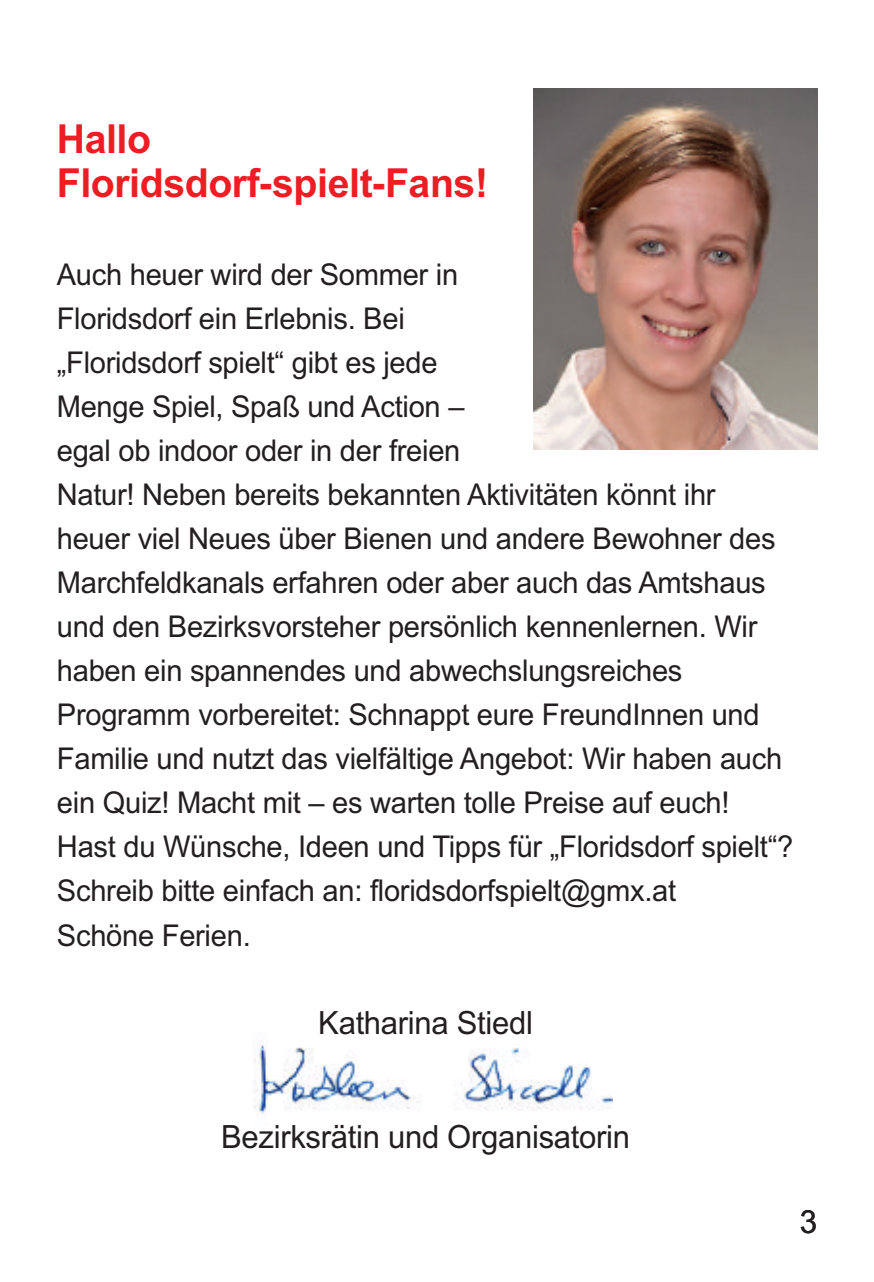
<style>
.page{position:relative;width:874px;height:1282px;background:#fff}
.page>*{position:absolute;margin:0;border:0;box-sizing:border-box;transform-origin:0 0}
.t1{font:700 40px/44px "Arial";letter-spacing:-.01em;color:#ee1d23}
.t2{font:32px "Arial";letter-spacing:-.01em;color:#231f20}
.t3{font:30px/44px "Arial";letter-spacing:-.01em;color:#231f20}
</style>
<div class="page">
<img style="left:253px;top:1041px;width:359px;height:73px">
<img style="left:533px;top:88px;width:283px;height:361px">
<h1 class="t1" style="left:57px;top:117px;width:432px">Hallo<br>Floridsdorf-spielt-Fans!</h1>
<p class="t3" style="left:57px;top:253px;width:737px">Auch heuer wird der Sommer in<br>Floridsdorf ein Erlebnis. Bei<br>„Floridsdorf spielt“ gibt es jede<br>Menge Spiel, Spaß und Action –<br>egal ob indoor oder in der freien<br>Natur! Neben bereits bekannten Aktivitäten könnt ihr heuer viel Neues über Bienen und andere Bewohner des Marchfeldkanals erfahren oder aber auch das Amtshaus und den Bezirksvorsteher persönlich kennenlernen. Wir haben ein spannendes und abwechslungsreiches Programm vorbereitet: Schnappt eure FreundInnen und Familie und nutzt das vielfältige Angebot: Wir haben auch ein Quiz! Macht mit – es warten tolle Preise auf euch!<br>Hast du Wünsche, Ideen und Tipps für „Floridsdorf spielt“?<br>Schreib bitte einfach an: floridsdorfspielt@gmx.at<br>Schöne Ferien.</p>
<p class="t2" style="left:318px;top:1003px;width:216px">Katharina Stiedl</p>
<p class="t2" style="left:221px;top:1117px;width:410px">Bezirksrätin und Organisatorin</p>
<p class="t2" style="left:799px;top:1202px;width:19px">3</p>
</div>
